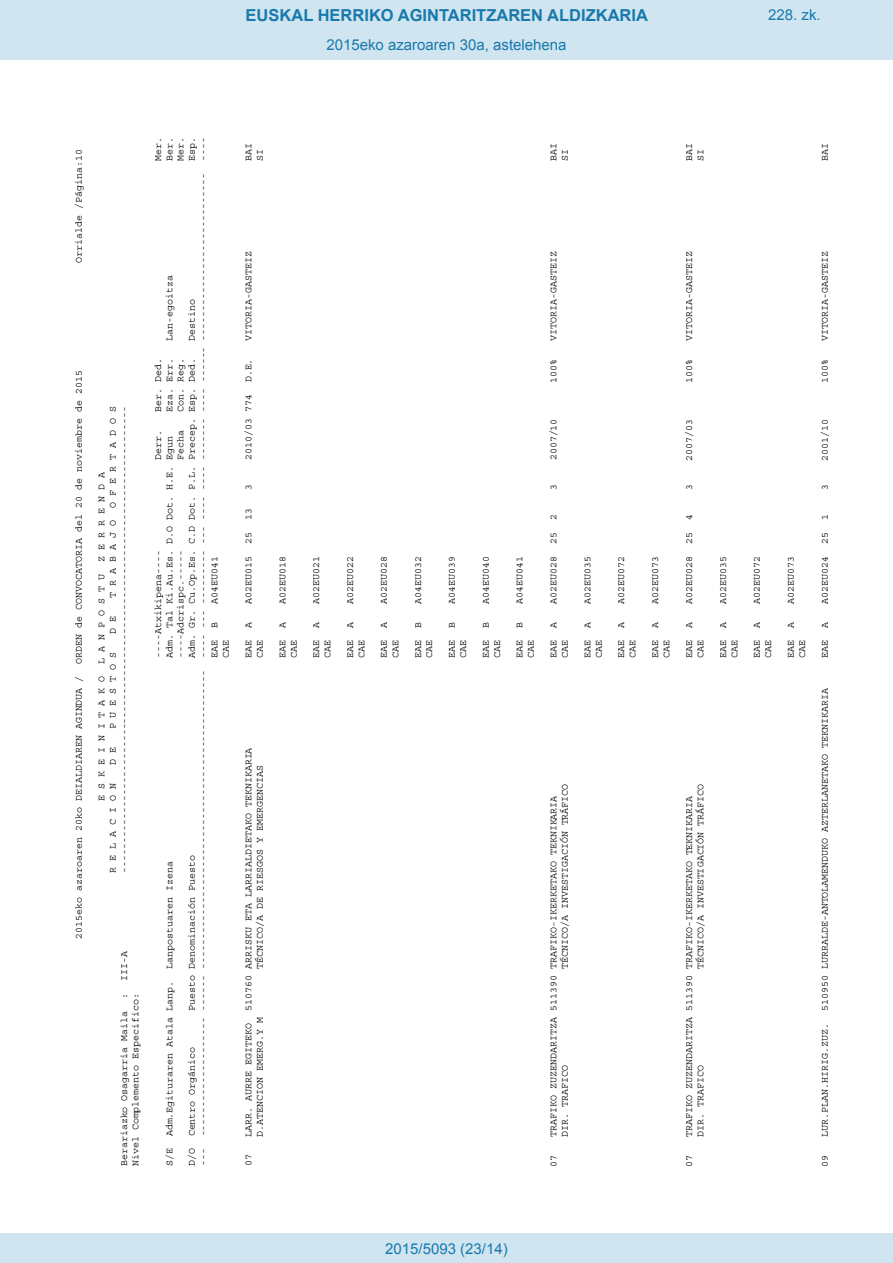
<style>
.page{position:relative;width:893px;height:1263px;background:#fff}
.page>*{position:absolute;margin:0;border:0;box-sizing:border-box;transform-origin:0 0}
.t1{font:700 16.5px "Arial";color:#1879ad}
.Paginacion_Centro{font:15px "Arial";color:#1879ad}
.t2{font:9.9px/11.2px "Courier Std";letter-spacing:.005em;color:#000}
</style>
<div class="page">
<div style="left:0;top:0;width:893px;height:60px;background:#d0e5f0"></div>
<div style="left:0;top:1233px;width:893px;height:30px;background:#d0e5f0"></div>
<h1 class="t1" style="left:246px;top:4px;width:404px">EUSKAL HERRIKO AGINTARITZAREN ALDIZKARIA</h1>
<h2 class="Paginacion_Centro" style="left:768px;top:5px;width:54px">228. zk.</h2>
<h2 class="Paginacion_Centro" style="left:326px;top:35px;width:242px">2015eko azaroaren 30a, astelehena</h2>
<p class="t2" style="left:73px;top:263px;width:115px;rotate:-90deg">Orrialde /Página:10</p>
<p class="t2" style="left:73px;top:939px;width:570px;rotate:-90deg">2015eko azaroaren 20ko DEIALDIAREN AGINDUA / ORDEN de CONVOCATORIA del 20 de noviembre de 2015</p>
<p class="t2" style="left:107px;top:598px;width:193px;rotate:-90deg">T R A B A J O O F E R T A D O S</p>
<p class="t2" style="left:96px;top:873px;width:403px;text-indent:72px;rotate:-90deg">E S K E I N I T A K O L A N P O S T U Z E R R E N D A<br>R E L A C I O N</p>
<p class="t2" style="left:107px;top:634px;width:19px;rotate:-90deg">D E</p>
<p class="t2" style="left:107px;top:729px;width:79px;rotate:-90deg">P U E S T O S</p>
<p class="t2" style="left:107px;top:765px;width:19px;rotate:-90deg">D E</p>
<p class="t2" style="left:119px;top:873px;width:468px;rotate:-90deg">------------------------------------------------------------------------------</p>
<p class="t2" style="left:119px;top:1166px;width:217px;rotate:-90deg">Berariazko Osagarria Maila : III-A</p>
<p class="t2" style="left:130px;top:1166px;width:175px;rotate:-90deg">Nivel Complemento Especifico:</p>
<p class="t2" style="left:186px;top:161px;width:25px;rotate:-90deg">Esp.</p>
<p class="t2" style="left:198px;top:1166px;width:1031px;rotate:-90deg">--- -------------------- ------ -------------------------------------------------- ---- --- --------- --- ---- ---- ------- ---- ------ ---------------------------- ----</p>
<p class="t2" style="left:152px;top:161px;width:25px;rotate:-90deg">Mer.</p>
<p class="t2" style="left:164px;top:161px;width:25px;rotate:-90deg">Ber.</p>
<p class="t2" style="left:175px;top:161px;width:25px;rotate:-90deg">Mer.</p>
<p class="t2" style="left:164px;top:340px;width:67px;rotate:-90deg">Lan-egoitza</p>
<p class="t2" style="left:186px;top:340px;width:43px;rotate:-90deg">Destino</p>
<p class="t2" style="left:152px;top:412px;width:55px;rotate:-90deg">Ber. Ded.</p>
<p class="t2" style="left:164px;top:412px;width:55px;rotate:-90deg">Eza. Err.</p>
<p class="t2" style="left:175px;top:412px;width:55px;rotate:-90deg">Con. Reg.</p>
<p class="t2" style="left:186px;top:658px;width:301px;rotate:-90deg">Adm. Gr. Cu.Op.Es. C.D Dot. P.L. Precep. Esp. Ded.</p>
<p class="t2" style="left:175px;top:460px;width:31px;rotate:-90deg">Fecha</p>
<p class="t2" style="left:152px;top:460px;width:31px;rotate:-90deg">Derr.</p>
<p class="t2" style="left:164px;top:658px;width:223px;rotate:-90deg">Adm. Tal Ki.Au.Es. D.O Dot. H.E. Egun</p>
<p class="t2" style="left:152px;top:658px;width:109px;rotate:-90deg">----Atxikipena----</p>
<p class="t2" style="left:175px;top:658px;width:109px;rotate:-90deg">----Adcrispc.-----</p>
<p class="t2" style="left:209px;top:604px;width:49px;rotate:-90deg">A04EU041</p>
<p class="t2" style="left:209px;top:658px;width:37px;rotate:-90deg">EAE B</p>
<p class="t2" style="left:220px;top:658px;width:19px;rotate:-90deg">CAE</p>
<p class="t2" style="left:186px;top:1011px;width:157px;rotate:-90deg">Puesto Denominación Puesto</p>
<p class="t2" style="left:164px;top:1166px;width:307px;rotate:-90deg">S/E Adm.Egituraren Atala Lanp. Lanpostuaren Izena</p>
<p class="t2" style="left:186px;top:1166px;width:121px;rotate:-90deg">D/O Centro Orgánico</p>
<p class="t2" style="left:243px;top:161px;width:19px;rotate:-90deg">BAI</p>
<p class="t2" style="left:254px;top:161px;width:13px;rotate:-90deg">SI</p>
<p class="t2" style="left:243px;top:341px;width:91px;rotate:-90deg">VITORIA-GASTEIZ</p>
<p class="t2" style="left:243px;top:460px;width:103px;rotate:-90deg">2010/03 774 D.E.</p>
<p class="t2" style="left:243px;top:490px;width:7px;rotate:-90deg">3</p>
<p class="t2" style="left:243px;top:604px;width:97px;rotate:-90deg">A02EU015 25 13</p>
<p class="t2" style="left:243px;top:658px;width:37px;rotate:-90deg">EAE A</p>
<p class="t2" style="left:254px;top:658px;width:19px;rotate:-90deg">CAE</p>
<p class="t2" style="left:277px;top:604px;width:49px;rotate:-90deg">A02EU018</p>
<p class="t2" style="left:277px;top:658px;width:37px;rotate:-90deg">EAE A</p>
<p class="t2" style="left:288px;top:658px;width:19px;rotate:-90deg">CAE</p>
<p class="t2" style="left:243px;top:1136px;width:390px;rotate:-90deg">LARR. AURRE EGITEKO 510760 ARRISKU ETA LARRIALDIETAKO TEKNIKARIA</p>
<p class="t2" style="left:254px;top:969px;width:205px;rotate:-90deg">TÉCNICO/A DE RIESGOS Y EMERGENCIAS</p>
<p class="t2" style="left:254px;top:1136px;width:121px;rotate:-90deg">D.ATENCION EMERG.Y M</p>
<p class="t2" style="left:243px;top:1166px;width:13px;rotate:-90deg">07</p>
<p class="t2" style="left:311px;top:604px;width:49px;rotate:-90deg">A02EU021</p>
<p class="t2" style="left:311px;top:658px;width:37px;rotate:-90deg">EAE A</p>
<p class="t2" style="left:322px;top:658px;width:19px;rotate:-90deg">CAE</p>
<p class="t2" style="left:344px;top:604px;width:49px;rotate:-90deg">A02EU022</p>
<p class="t2" style="left:378px;top:604px;width:49px;rotate:-90deg">A02EU028</p>
<p class="t2" style="left:344px;top:658px;width:37px;rotate:-90deg">EAE A</p>
<p class="t2" style="left:356px;top:658px;width:19px;rotate:-90deg">CAE</p>
<p class="t2" style="left:378px;top:658px;width:37px;rotate:-90deg">EAE A</p>
<p class="t2" style="left:390px;top:658px;width:19px;rotate:-90deg">CAE</p>
<p class="t2" style="left:412px;top:604px;width:49px;rotate:-90deg">A04EU032</p>
<p class="t2" style="left:412px;top:658px;width:37px;rotate:-90deg">EAE B</p>
<p class="t2" style="left:424px;top:658px;width:19px;rotate:-90deg">CAE</p>
<p class="t2" style="left:446px;top:604px;width:49px;rotate:-90deg">A04EU039</p>
<p class="t2" style="left:480px;top:604px;width:49px;rotate:-90deg">A04EU040</p>
<p class="t2" style="left:446px;top:658px;width:37px;rotate:-90deg">EAE B</p>
<p class="t2" style="left:457px;top:658px;width:19px;rotate:-90deg">CAE</p>
<p class="t2" style="left:480px;top:658px;width:37px;rotate:-90deg">EAE B</p>
<p class="t2" style="left:491px;top:658px;width:19px;rotate:-90deg">CAE</p>
<p class="t2" style="left:548px;top:161px;width:19px;rotate:-90deg">BAI</p>
<p class="t2" style="left:559px;top:161px;width:13px;rotate:-90deg">SI</p>
<p class="t2" style="left:548px;top:341px;width:91px;rotate:-90deg">VITORIA-GASTEIZ</p>
<p class="t2" style="left:548px;top:383px;width:25px;rotate:-90deg">100%</p>
<p class="t2" style="left:548px;top:460px;width:43px;rotate:-90deg">2007/10</p>
<p class="t2" style="left:548px;top:490px;width:7px;rotate:-90deg">3</p>
<p class="t2" style="left:514px;top:604px;width:49px;rotate:-90deg">A04EU041</p>
<p class="t2" style="left:548px;top:604px;width:91px;rotate:-90deg">A02EU028 25 2</p>
<p class="t2" style="left:582px;top:604px;width:49px;rotate:-90deg">A02EU035</p>
<p class="t2" style="left:514px;top:658px;width:37px;rotate:-90deg">EAE B</p>
<p class="t2" style="left:525px;top:658px;width:19px;rotate:-90deg">CAE</p>
<p class="t2" style="left:548px;top:658px;width:37px;rotate:-90deg">EAE A</p>
<p class="t2" style="left:559px;top:658px;width:19px;rotate:-90deg">CAE</p>
<p class="t2" style="left:582px;top:658px;width:37px;rotate:-90deg">EAE A</p>
<p class="t2" style="left:593px;top:658px;width:19px;rotate:-90deg">CAE</p>
<p class="t2" style="left:559px;top:969px;width:187px;rotate:-90deg">TÉCNICO/A INVESTIGACIÓN TRÁFICO</p>
<p class="t2" style="left:548px;top:1137px;width:343px;rotate:-90deg">TRAFIKO ZUZENDARITZA 511390 TRAFIKO-IKERKETAKO TEKNIKARIA</p>
<p class="t2" style="left:559px;top:1137px;width:73px;rotate:-90deg">DIR. TRAFICO</p>
<p class="t2" style="left:548px;top:1166px;width:13px;rotate:-90deg">07</p>
<p class="t2" style="left:616px;top:604px;width:49px;rotate:-90deg">A02EU072</p>
<p class="t2" style="left:616px;top:658px;width:37px;rotate:-90deg">EAE A</p>
<p class="t2" style="left:627px;top:658px;width:19px;rotate:-90deg">CAE</p>
<p class="t2" style="left:684px;top:161px;width:19px;rotate:-90deg">BAI</p>
<p class="t2" style="left:695px;top:161px;width:13px;rotate:-90deg">SI</p>
<p class="t2" style="left:819px;top:161px;width:19px;rotate:-90deg">BAI</p>
<p class="t2" style="left:684px;top:341px;width:91px;rotate:-90deg">VITORIA-GASTEIZ</p>
<p class="t2" style="left:819px;top:341px;width:91px;rotate:-90deg">VITORIA-GASTEIZ</p>
<p class="t2" style="left:684px;top:383px;width:25px;rotate:-90deg">100%</p>
<p class="t2" style="left:819px;top:383px;width:25px;rotate:-90deg">100%</p>
<p class="t2" style="left:684px;top:460px;width:43px;rotate:-90deg">2007/03</p>
<p class="t2" style="left:819px;top:461px;width:43px;rotate:-90deg">2001/10</p>
<p class="t2" style="left:684px;top:490px;width:7px;rotate:-90deg">3</p>
<p class="t2" style="left:819px;top:490px;width:7px;rotate:-90deg">3</p>
<p class="t2" style="left:649px;top:604px;width:49px;rotate:-90deg">A02EU073</p>
<p class="t2" style="left:684px;top:604px;width:91px;rotate:-90deg">A02EU028 25 4</p>
<p class="t2" style="left:717px;top:604px;width:49px;rotate:-90deg">A02EU035</p>
<p class="t2" style="left:751px;top:604px;width:49px;rotate:-90deg">A02EU072</p>
<p class="t2" style="left:785px;top:604px;width:49px;rotate:-90deg">A02EU073</p>
<p class="t2" style="left:819px;top:604px;width:91px;rotate:-90deg">A02EU024 25 1</p>
<p class="t2" style="left:649px;top:658px;width:37px;rotate:-90deg">EAE A</p>
<p class="t2" style="left:661px;top:658px;width:19px;rotate:-90deg">CAE</p>
<p class="t2" style="left:684px;top:658px;width:37px;rotate:-90deg">EAE A</p>
<p class="t2" style="left:695px;top:658px;width:19px;rotate:-90deg">CAE</p>
<p class="t2" style="left:717px;top:658px;width:37px;rotate:-90deg">EAE A</p>
<p class="t2" style="left:729px;top:658px;width:19px;rotate:-90deg">CAE</p>
<p class="t2" style="left:751px;top:658px;width:37px;rotate:-90deg">EAE A</p>
<p class="t2" style="left:763px;top:658px;width:19px;rotate:-90deg">CAE</p>
<p class="t2" style="left:785px;top:658px;width:37px;rotate:-90deg">EAE A</p>
<p class="t2" style="left:796px;top:658px;width:19px;rotate:-90deg">CAE</p>
<p class="t2" style="left:819px;top:658px;width:37px;rotate:-90deg">EAE A</p>
<p class="t2" style="left:695px;top:969px;width:187px;rotate:-90deg">TÉCNICO/A INVESTIGACIÓN TRÁFICO</p>
<p class="t2" style="left:684px;top:1137px;width:343px;rotate:-90deg">TRAFIKO ZUZENDARITZA 511390 TRAFIKO-IKERKETAKO TEKNIKARIA</p>
<p class="t2" style="left:695px;top:1137px;width:73px;rotate:-90deg">DIR. TRAFICO</p>
<p class="t2" style="left:819px;top:1137px;width:450px;rotate:-90deg">LUR.PLAN.HIRIG.ZUZ. 510950 LURRALDE-ANTOLAMENDUKO AZTERLANETAKO TEKNIKARIA</p>
<p class="t2" style="left:684px;top:1167px;width:13px;rotate:-90deg">07</p>
<p class="t2" style="left:819px;top:1167px;width:13px;rotate:-90deg">09</p>
<p class="Paginacion_Centro" style="left:385px;top:1238px;width:124px">2015/5093 (23/14)</p>
</div>
